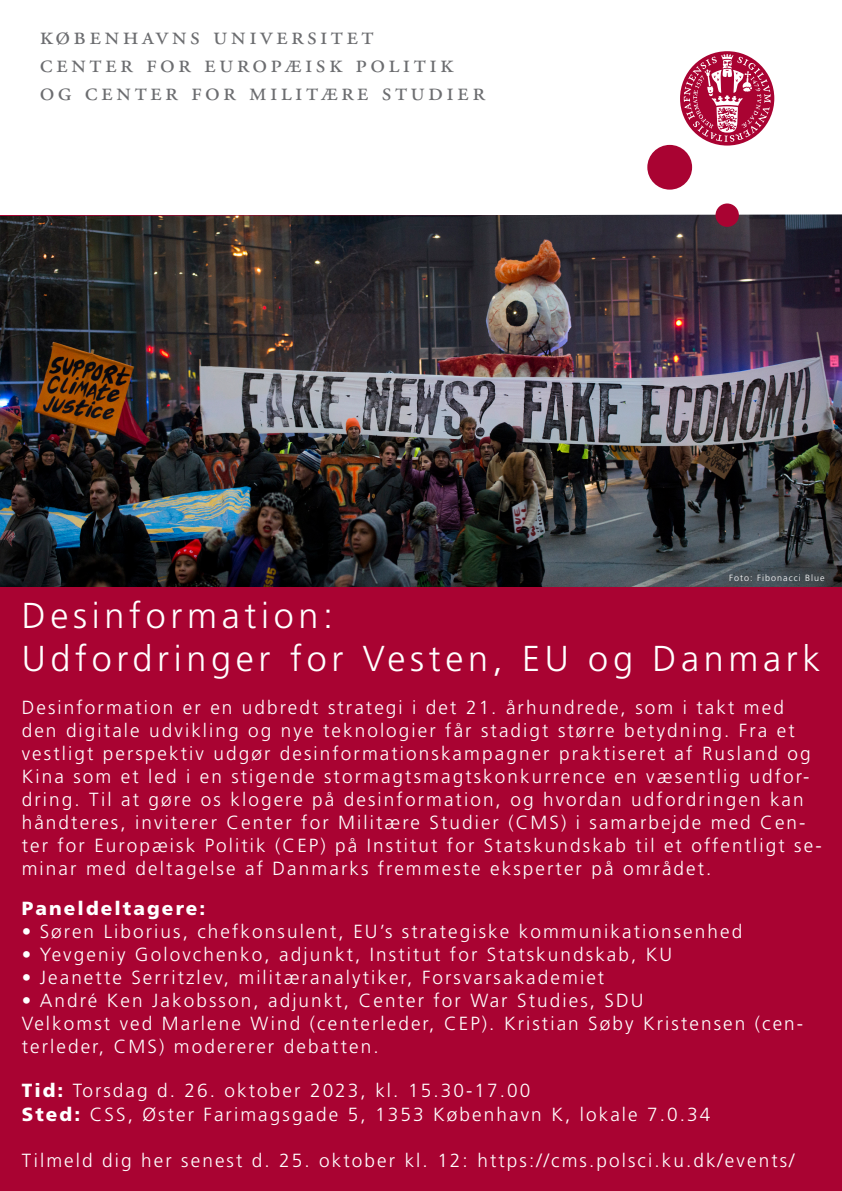
<style>
.page{position:relative;width:842px;height:1191px;background:#fff}
.page>*{position:absolute;margin:0;border:0;box-sizing:border-box;transform-origin:0 0}
.Poster_text_2_black{font:300 36px "Frutiger LT Std";letter-spacing:.13em;color:#fff}
.t1{font:26px "Adobe Garamond Pro";letter-spacing:.13em;color:#6c6d70}
.Poster_text_2_black-2{font:300 19px/23px "Frutiger LT Std";letter-spacing:.11em;color:#fff}
.Poster_text_2_black-3{font:900 19px "Frutiger LT Std";letter-spacing:.11em;color:#fff}
.Poster_text_2_black-4{font:300 9px "Frutiger LT Std";letter-spacing:.11em;color:#fff}
.s1{font-weight:900}
</style>
<div class="page">
<div style="left:0;top:587px;width:842px;height:604px;background:#a90332"></div>
<img style="left:0;top:214px;width:842px;height:373px">
<svg style="left:680px;top:51px;width:94px;height:95px"></svg>
<div style="left:647px;top:145px;width:45px;height:45px;background:#a90332;border-radius:50%"></div>
<svg style="left:684px;top:54px;width:87px;height:88px"></svg>
<div style="left:715px;top:203px;width:24px;height:24px;background:#a90332;border-radius:50%"></div>
<p class="t1" style="left:40px;top:21px;width:335px">københavns universitet</p>
<p class="t1" style="left:40px;top:48px;width:415px">center for europæisk politik</p>
<p class="t1" style="left:40px;top:76px;width:447px">og center for militære studier</p>
<p class="Poster_text_2_black-4" style="left:729px;top:573px;width:97px">Foto: Fibonacci Blue</p>
<p class="Poster_text_2_black" style="left:22px;top:595px;width:313px">Desinformation:</p>
<p class="Poster_text_2_black" style="left:22px;top:638px;width:800px">Udfordringer for Vesten, EU og Danmark</p>
<p class="Poster_text_2_black-2" style="left:22px;top:696px;width:801px">Desinformation er en udbredt strategi i det 21. århundrede, som i takt med den digitale udvikling og nye teknologier får stadigt større betydning. Fra et vestligt perspektiv udgør desinformationskampagner praktiseret af Rusland og Kina som et led i en stigende stormagtsmagtskonkurrence en væsentlig udfor&shy;dring. Til at gøre os klogere på desinformation, og hvordan udfordringen kan håndteres, inviterer Center for Militære Studier (CMS) i samarbejde med Cen&shy;ter for Europæisk Politik (CEP) på Institut for Statskundskab til et offentligt se&shy;minar med deltagelse af Danmarks fremmeste eksperter på området.</p>
<p class="Poster_text_2_black-3" style="left:22px;top:897px;width:185px">Paneldeltagere:</p>
<p class="Poster_text_2_black-2" style="left:22px;top:920px;width:722px">• Søren Liborius, chefkonsulent, EU’s strategiske kommunikationsenhed</p>
<p class="Poster_text_2_black-2" style="left:22px;top:943px;width:652px">• Yevgeniy Golovchenko, adjunkt, Institut for Statskundskab, KU</p>
<p class="Poster_text_2_black-2" style="left:22px;top:966px;width:584px">• Jeanette Serritzlev, militæranalytiker, Forsvarsakademiet</p>
<p class="Poster_text_2_black-2" style="left:22px;top:989px;width:623px">• André Ken Jakobsson, adjunkt, Center for War Studies, SDU</p>
<p class="Poster_text_2_black-2" style="left:22px;top:1012px;width:783px">Velkomst ved Marlene Wind (centerleder, CEP). Kristian Søby Kristensen (cen&shy;terleder, CMS) modererer debatten.</p>
<p class="Poster_text_2_black-2" style="left:22px;top:1079px;width:510px"><span class="s1">Tid:</span> Torsdag d. 26. oktober 2023, kl. 15.30-17.00</p>
<p class="Poster_text_2_black-2" style="left:22px;top:1103px;width:690px"><span class="s1">Sted:</span> CSS, Øster Farimagsgade 5, 1353 København K, lokale 7.0.34</p>
<p class="Poster_text_2_black-2" style="left:22px;top:1149px;width:774px">Tilmeld dig her senest d. 25. oktober kl. 12: https://cms.polsci.ku.dk/events/</p>
</div>
